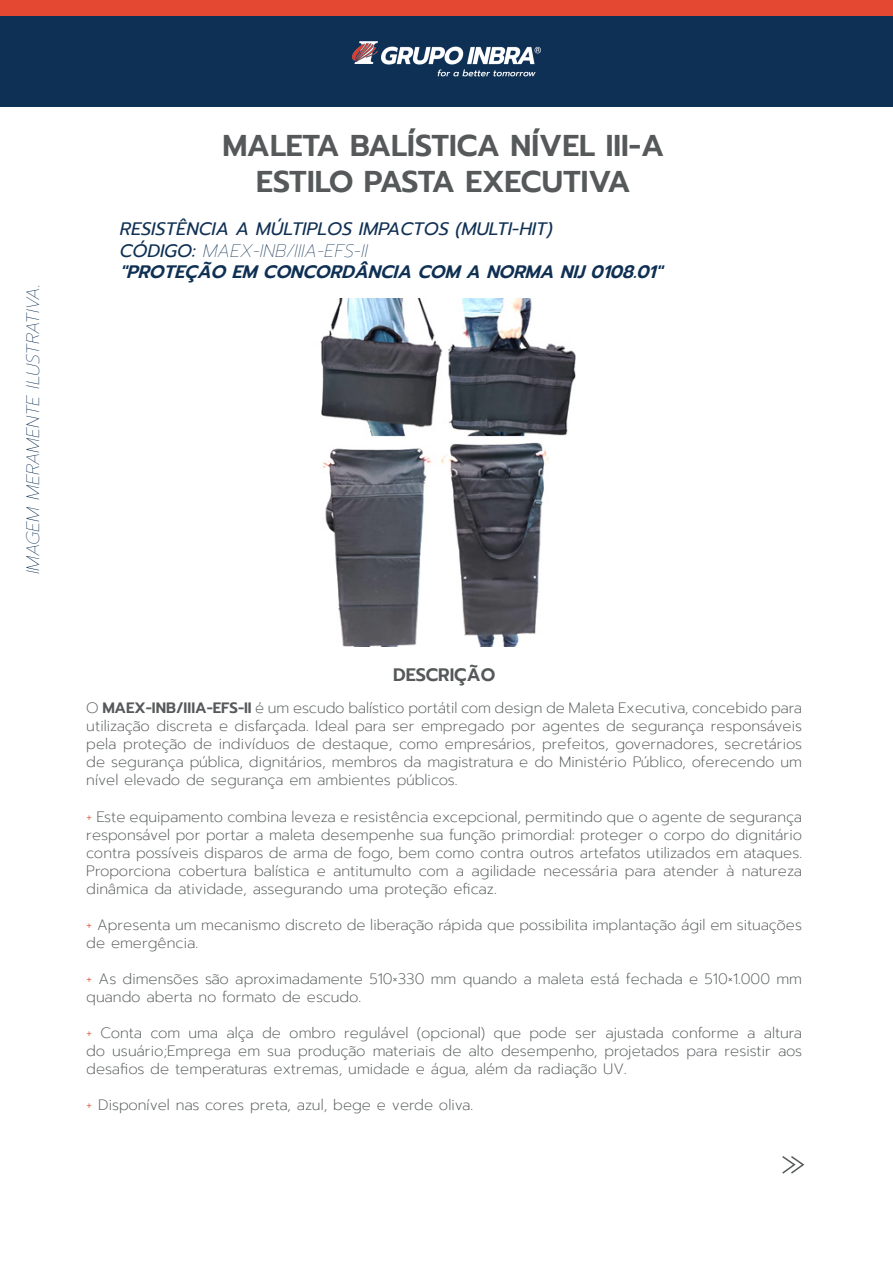
<style>
.page{position:relative;width:893px;height:1263px;background:#fff}
.page>*{position:absolute;margin:0;border:0;box-sizing:border-box;transform-origin:0 0}
.t1{font:600 30px "Prompt";color:#55595a}
.t2{font:italic 600 18px/21.6px "Prompt";color:#0f3053}
.t3{font:italic 100 18px "Prompt";letter-spacing:-.05em;color:#0f3053}
.t4{font:600 18px "Prompt";color:#55595a}
.t5{font:200 15px/18px "Prompt";color:#55595a;text-align:justify}
.s1{font-weight:400;color:#113154}
.s2{font-weight:400}
.s3{font-weight:100}
.s4{font-weight:600}
.s5{color:#e54832}
</style>
<div class="page">
<div style="left:0;top:0;width:893px;height:106px;background:#0e3054"></div>
<img style="left:353px;top:42px;width:187px;height:35px">
<div style="left:0;top:0;width:893px;height:15px;background:#e44832"></div>
<svg style="left:782px;top:1156px;width:23px;height:18px"></svg>
<img style="left:320px;top:298px;width:255px;height:349px">
<p class="t3" style="left:21px;top:574px;width:292px;rotate:-90deg">IMAGEM MERAMENTE ILUSTRATIVA.</p>
<p class="t1" style="left:223px;top:123px;width:443px">MALETA BALÍSTICA NÍVEL III-A</p>
<p class="t1" style="left:256px;top:159px;width:376px">ESTILO PASTA EXECUTIVA</p>
<p class="t2" style="left:120px;top:218px;width:551px"><span class="s1">RESISTÊNCIA A MÚLTIPLOS IMPACTOS (MULTI-HIT)<br></span><span class="s2">CÓDIGO:</span> <span class="s3">MAEX-INB/IIIA-EFS-II<br></span>"PROTEÇÃO EM CONCORDÂNCIA COM A NORMA NIJ0108.01"</p>
<p class="t4" style="left:393px;top:661px;width:104px">DESCRIÇÃO</p>
<p class="t5" style="left:86px;top:698px;width:717px">O <span class="s4">MAEX-INB/IIIA-EFS-II</span> é um escudo balístico portátil com design de Maleta Executiva, concebido para utilização discreta e disfarçada. Ideal para ser empregado por agentes de segurança responsáveis pela proteção de indivíduos de destaque, como empresários, prefeitos, governadores, secretários de segurança pública, dignitários, membros da magistratura e do Ministério Público, oferecendo um nível elevado de segurança em ambientes públicos.</p>
<p class="t5" style="left:86px;top:808px;width:717px"><span class="s5">+</span> Este equipamento combina leveza e resistência excepcional, permitindo que o agente de segurança responsável por portar a maleta desempenhe sua função primordial: proteger o corpo do dignitário contra possíveis disparos de arma de fogo, bem como contra outros artefatos utilizados em ataques.<br>Proporciona cobertura balística e antitumulto com a agilidade necessária para atender à natureza dinâmica da atividade, assegurando uma proteção eficaz.</p>
<p class="t5" style="left:86px;top:916px;width:717px"><span class="s5">+</span> Apresenta um mecanismo discreto de liberação rápida que possibilita implantação ágil em situações de emergência.</p>
<p class="t5" style="left:86px;top:970px;width:717px"><span class="s5">+</span> As dimensões são aproximadamente 510×330 mm quando a maleta está fechada e 510×1.000 mm quando aberta no formato de escudo.</p>
<p class="t5" style="left:86px;top:1024px;width:717px"><span class="s5">+</span> Conta com uma alça de ombro regulável (opcional) que pode ser ajustada conforme a altura do usuário;Emprega em sua produção materiais de alto desempenho, projetados para resistir aos desafios de temperaturas extremas, umidade e água, além da radiação UV.</p>
<p class="t5" style="left:86px;top:1096px;width:389px"><span class="s5">+</span> Disponível nas cores preta, azul, bege e verde oliva.</p>
</div>
